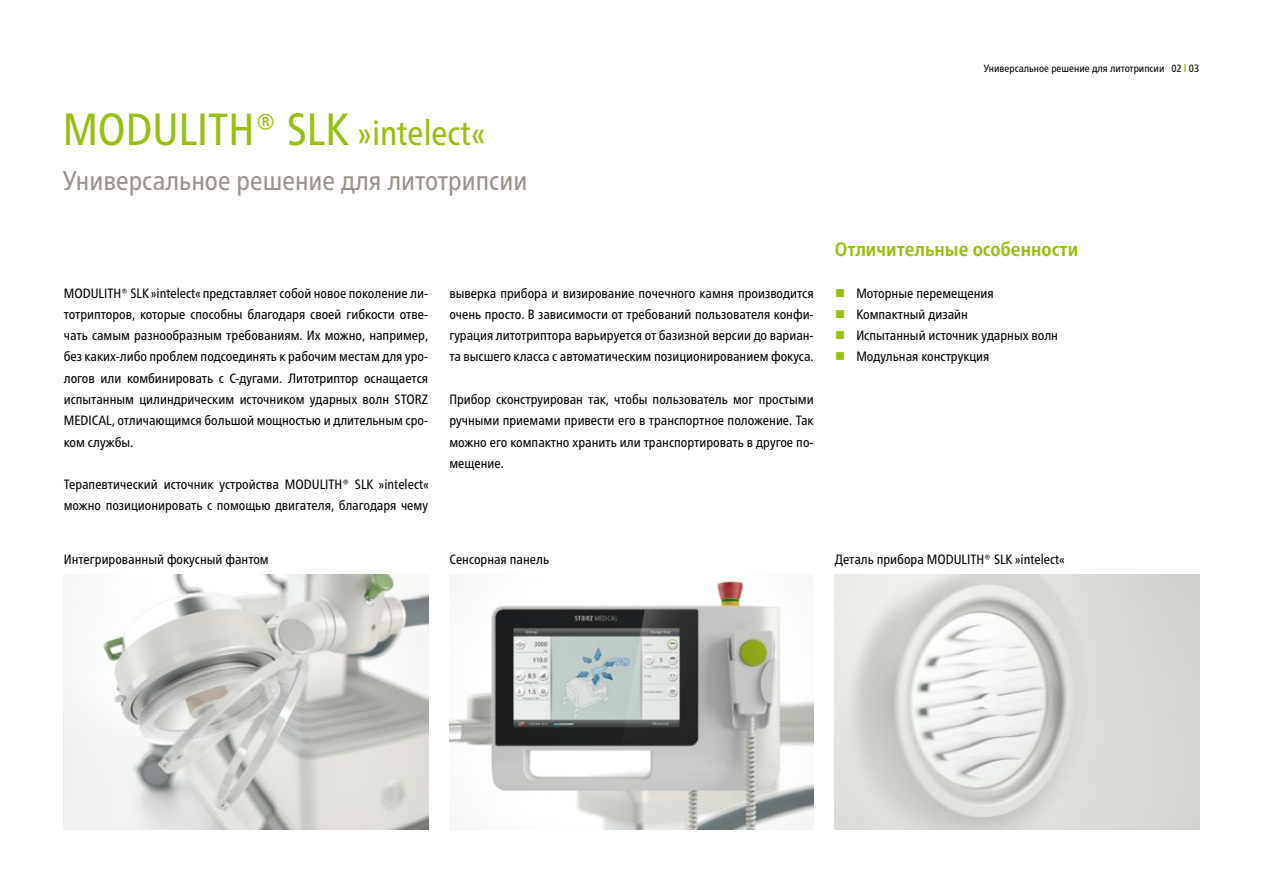
<style>
.page{position:relative;width:1263px;height:893px;background:#fff}
.page>*{position:absolute;margin:0;border:0;box-sizing:border-box;transform-origin:0 0}
.t1{font:condensed 45px "Frutiger Neue LTCYR";color:#97bf0d}
.t2{font:condensed 27px "Frutiger Neue LTCYR";color:#9a938a}
.t3{font:700 condensed 19.5px "Frutiger Neue LTCYR";color:#97bf0d}
.t4{font:condensed 13.5px/21.3px "Frutiger Neue LTCYR";color:#000;text-align:justify}
.t5{font:condensed 10.5px "Frutiger Neue LTCYR";color:#000}
.s1{font-size:34.5px}
.s2{font-weight:700;color:#97bf0d}
.s3{color:#97bf0d}
</style>
<div class="page">
<img style="left:835px;top:574px;width:364px;height:255px">
<img style="left:64px;top:574px;width:364px;height:255px">
<img style="left:449px;top:574px;width:365px;height:255px">
<h1 class="t1" style="left:63px;top:103px;width:425px">MODULITH® SLK <span class="s1">»intelect«</span></h1>
<h2 class="t2" style="left:63px;top:165px;width:466px">Универсальное решение для литотрипсии</h2>
<p class="t4" style="left:64px;top:282px;width:366px">MODULITH® SLK »intelect« представляет собой новое поколение ли&shy;тотрипторов, которые способны благодаря своей гибкости отве&shy;чать самым разнообразным требованиям. Их можно, например, без каких-либо проблем подсоединять к рабочим местам для уро&shy;логов или комбинировать с С-дугами. Литотриптор оснащается испытанным цилиндрическим источником ударных волн STORZ MEDICAL, отличающимся большой мощностью и длительным сро&shy;ком службы.</p>
<p class="t4" style="left:64px;top:474px;width:367px">Терапевтический источник устройства MODULITH® SLK »intelect« можно позиционировать с помощью двигателя, благодаря чему</p>
<p class="t4" style="left:449px;top:282px;width:366px">выверка прибора и визирование почечного камня производится очень просто. В зависимости от требований пользователя конфи&shy;гурация литотриптора варьируется от базизной версии до вариан&shy;та высшего класса с автоматическим позиционированием фокуса.</p>
<p class="t4" style="left:449px;top:389px;width:366px">Прибор сконструирован так, чтобы пользователь мог простыми ручными приемами привести его в транспортное положение. Так можно его компактно хранить или транспортировать в другое по&shy;мещение.</p>
<p class="t5" style="left:984px;top:62px;width:217px">Универсальное решение для литотрипсии 02 <span class="s2">l</span> 03</p>
<h3 class="t3" style="left:835px;top:237px;width:245px">Отличительные особенности</h3>
<p class="t4" style="left:835px;top:282px;width:160px"><span class="s3">■</span> Моторные перемещения</p>
<p class="t4" style="left:835px;top:303px;width:134px"><span class="s3">■</span> Компактный дизайн</p>
<p class="t4" style="left:835px;top:325px;width:224px"><span class="s3">■</span> Испытанный источник ударных волн</p>
<p class="t4" style="left:835px;top:346px;width:156px"><span class="s3">■</span> Модульная конструкция</p>
<p class="t4" style="left:64px;top:548px;width:206px">Интегрированный фокусный фантом</p>
<p class="t4" style="left:835px;top:548px;width:232px">Деталь прибора MODULITH® SLK »intelect«</p>
<p class="t4" style="left:449px;top:548px;width:101px">Сенсорная панель</p>
</div>
